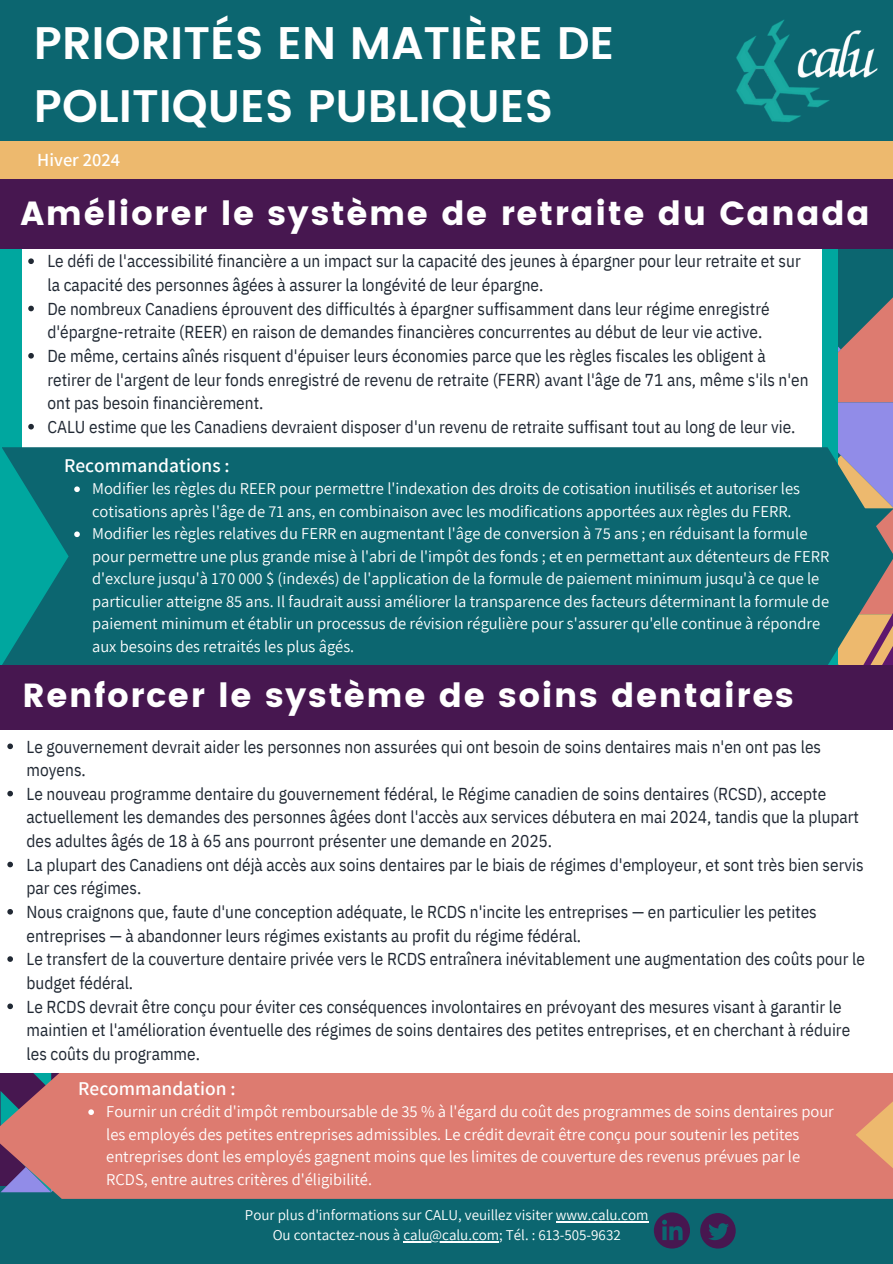
<style>
.page{position:relative;width:893px;height:1264px;background:#fff}
.page>*{position:absolute;margin:0;border:0;box-sizing:border-box;transform-origin:0 0}
.t1{font:600 45.6px/63px "Poppins";color:#fff}
.t2{font:33.3px "Poppins";letter-spacing:.05em;color:#fff}
.t3{font:600 19.5px "Assistant";color:#fff}
.t4{font:600 18.45px "Assistant";color:#fff}
.t5{font:17.25px/23.7px "IBM Plex Sans Cond";color:#212934}
.t6{font:16.5px/22.5px "Assistant";color:#fff}
.t7{font:15px/20.2px "Assistant";color:#fff;text-align:center}
</style>
<div class="page">
<div style="left:0;top:140px;width:892px;height:39px;background:#edb96e"></div>
<div style="left:0;top:0;width:892px;height:141px;background:#0c6670"></div>
<img style="left:736px;top:20px;width:142px;height:102px">
<div style="left:0;top:1186px;width:892px;height:77px;background:#0c6670"></div>
<svg style="left:785px;top:248px;width:107px;height:593px;background:#0c767c"></svg>
<svg style="left:654px;top:1212px;width:35px;height:36px"></svg>
<svg style="left:700px;top:1213px;width:35px;height:35px"></svg>
<div style="left:22px;top:245px;width:799px;height:216px;background:#fff"></div>
<div style="left:1px;top:179px;width:891px;height:70px;background:#471750"></div>
<hr style="left:555px;top:1221px;width:93px;height:1px;background:#fff">
<hr style="left:403px;top:1241px;width:96px;height:1px;background:#fff">
<svg style="left:821px;top:296px;width:71px;height:151px;background:#7b8797"></svg>
<svg style="left:28px;top:258px;width:6px;height:6px"></svg>
<svg style="left:28px;top:306px;width:6px;height:5px"></svg>
<svg style="left:28px;top:353px;width:6px;height:5px"></svg>
<svg style="left:28px;top:424px;width:6px;height:5px"></svg>
<svg style="left:2px;top:447px;width:890px;height:218px;background:#116a73"></svg>
<svg style="left:74px;top:486px;width:6px;height:6px"></svg>
<svg style="left:74px;top:531px;width:6px;height:6px"></svg>
<div style="left:0;top:1073px;width:892px;height:125px;background:#dd7b70"></div>
<div style="left:0;top:726px;width:892px;height:346px;background:#fff"></div>
<svg style="left:7px;top:743px;width:6px;height:6px"></svg>
<svg style="left:7px;top:790px;width:6px;height:6px"></svg>
<svg style="left:7px;top:861px;width:6px;height:6px"></svg>
<svg style="left:7px;top:909px;width:6px;height:5px"></svg>
<svg style="left:1px;top:956px;width:253px;height:236px"></svg>
<div style="left:0;top:665px;width:892px;height:64px;background:#471750"></div>
<p class="t1" style="left:34px;top:12px;width:582px">PRIORITÉS EN MATIÈRE DE<br>POLITIQUES PUBLIQUES</p>
<p class="t4" style="left:37px;top:147px;width:84px">Hiver 2024</p>
<h1 class="t2" style="left:20px;top:194px;width:850px">Améliorer le système de retraite du Canada</h1>
<p class="t5" style="left:47px;top:249px;width:754px">Le défi de l'accessibilité financière a un impact sur la capacité des jeunes à épargner pour leur retraite et sur la capacité des personnes âgées à assurer la longévité de leur épargne.</p>
<p class="t5" style="left:47px;top:296px;width:723px">De nombreux Canadiens éprouvent des difficultés à épargner suffisamment dans leur régime enregistré d'épargne-retraite (REER) en raison de demandes financières concurrentes au début de leur vie active.</p>
<p class="t5" style="left:47px;top:343px;width:762px">De même, certains aînés risquent d'épuiser leurs économies parce que les règles fiscales les obligent à retirer de l'argent de leur fonds enregistré de revenu de retraite (FERR) avant l'âge de 71 ans, même s'ils n'en ont pas besoin financièrement.</p>
<p class="t5" style="left:47px;top:414px;width:749px">CALU estime que les Canadiens devraient disposer d'un revenu de retraite suffisant tout au long de leur vie.</p>
<h3 class="t3" style="left:64px;top:452px;width:167px">Recommandations :</h3>
<p class="t6" style="left:92px;top:477px;width:709px">Modifier les règles du REER pour permettre l'indexation des droits de cotisation inutilisés et autoriser les cotisations après l'âge de 71 ans, en combinaison avec les modifications apportées aux règles du FERR.</p>
<p class="t6" style="left:92px;top:522px;width:738px">Modifier les règles relatives du FERR en augmentant l'âge de conversion à 75 ans ; en réduisant la formule pour permettre une plus grande mise à l'abri de l'impôt des fonds ; et en permettant aux détenteurs de FERR d'exclure jusqu'à 170 000 $ (indexés) de l'application de la formule de paiement minimum jusqu'à ce que le particulier atteigne 85 ans. Il faudrait aussi améliorer la transparence des facteurs déterminant la formule de paiement minimum et établir un processus de révision régulière pour s'assurer qu'elle continue à répondre aux besoins des retraités les plus âgés.</p>
<h3 class="t2" style="left:22px;top:675px;width:772px">Renforcer le système de soins dentaires</h3>
<p class="t5" style="left:27px;top:734px;width:796px">Le gouvernement devrait aider les personnes non assurées qui ont besoin de soins dentaires mais n'en ont pas les moyens.</p>
<h2 class="t5" style="left:27px;top:781px;width:834px">Le nouveau programme dentaire du gouvernement fédéral, le Régime canadien de soins dentaires (RCSD), accepte actuellement les demandes des personnes âgées dont l'accès aux services débutera en mai 2024, tandis que la plupart des adultes âgés de 18 à 65 ans pourront présenter une demande en 2025.</h2>
<p class="t5" style="left:27px;top:852px;width:838px">La plupart des Canadiens ont déjà accès aux soins dentaires par le biais de régimes d'employeur, et sont très bien servis par ces régimes.</p>
<p class="t5" style="left:27px;top:899px;width:791px">Nous craignons que, faute d'une conception adéquate, le RCDS n'incite les entreprises — en particulier les petites entreprises — à abandonner leurs régimes existants au profit du régime fédéral.</p>
<p class="t5" style="left:27px;top:946px;width:839px">Le transfert de la couverture dentaire privée vers le RCDS entraînera inévitablement une augmentation des coûts pour le budget fédéral.</p>
<p class="t5" style="left:27px;top:994px;width:825px">Le RCDS devrait être conçu pour éviter ces conséquences involontaires en prévoyant des mesures visant à garantir le maintien et l'amélioration éventuelle des régimes de soins dentaires des petites entreprises, et en cherchant à réduire les coûts du programme.</p>
<p class="t3" style="left:78px;top:1074px;width:159px">Recommandation :</p>
<p class="t6" style="left:106px;top:1099px;width:729px">Fournir un crédit d'impôt remboursable de 35 % à l'égard du coût des programmes de soins dentaires pour les employés des petites entreprises admissibles. Le crédit devrait être conçu pour soutenir les petites entreprises dont les employés gagnent moins que les limites de couverture des revenus prévues par le RCDS, entre autres critères d'éligibilité.</p>
<h3 class="t7" style="left:245px;top:1204px;width:405px">Pour plus d'informations sur CALU, veuillez visiter www.calu.com<br>Ou contactez-nous à calu@calu.com; Tél. : 613-505-9632</h3>
</div>
